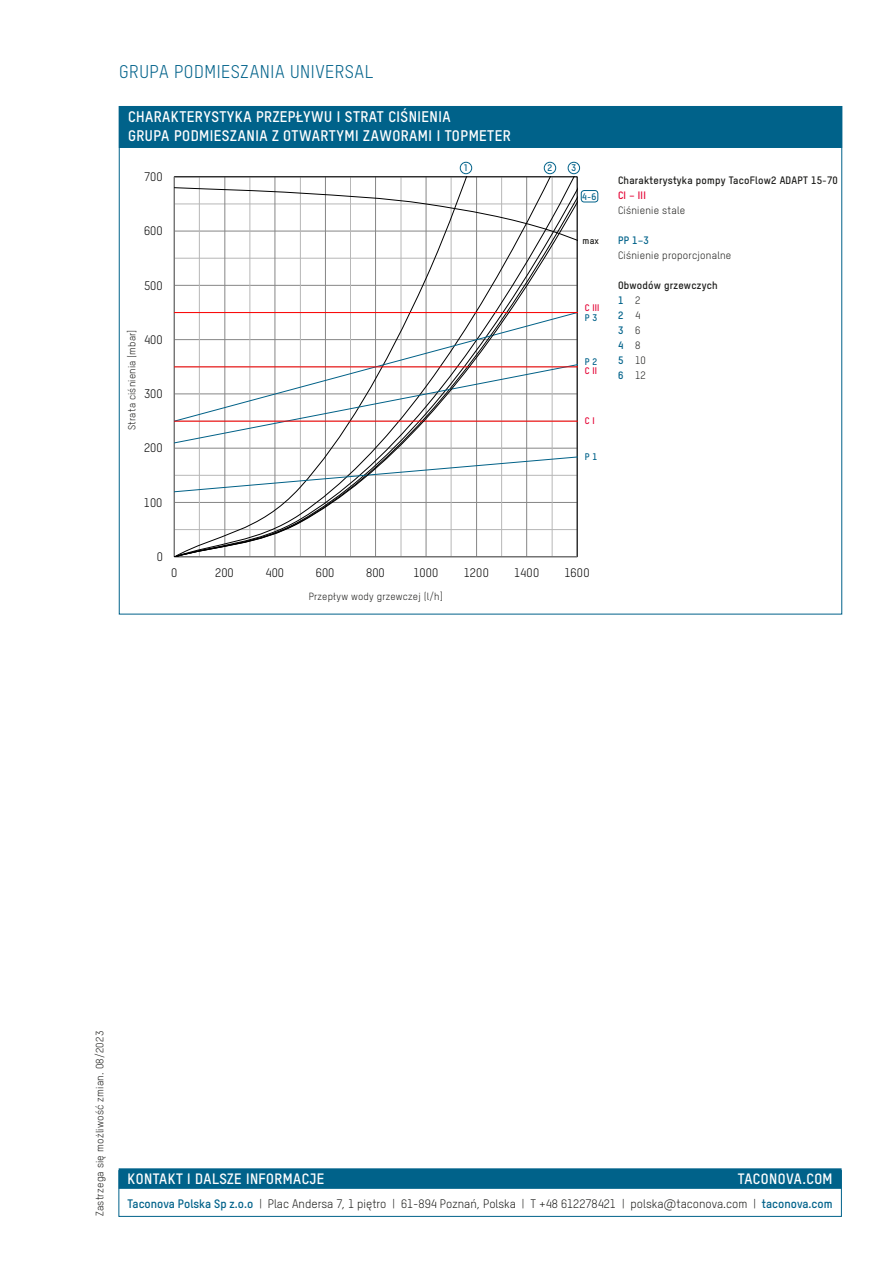
<style>
.page{position:relative;width:893px;height:1263px;background:#fff}
.page>*{position:absolute;margin:0;border:0;box-sizing:border-box;transform-origin:0 0}
.Produkttitel_Subline{font:18px "T Star Pro Regular";letter-spacing:.03em;color:#00628a}
.Box_Titel_zweizeilig{font:15px/19.5px "T Star Pro Bold";letter-spacing:.03em;color:#fff}
.Box_Titel{font:14.7px "T Star Pro Bold";letter-spacing:.03em;color:#fff}
.t1{font:12.15px "T Star Pro Regular";color:#000}
.Legende{font:12px "T Star Pro Regular";color:#1d1d1b}
.Legende-2{font:10.5px/15px "T Star Pro Regular";letter-spacing:.02em;color:#1d1d1b}
.Legende-3{font:10.5px "T Star Pro Bold";letter-spacing:.02em;color:#1d1d1b}
.t2{font:10.5px "T Star Pro Bold";color:#00628a}
.Legende-4{font:10.2px "T Star Pro Regular";letter-spacing:.02em;color:#1d1d1b}
.Schemalegende{font:9.3px "T Star Pro Bold";color:#00628a}
.Schemalegende-2{font:9.3px "T Star Pro Bold";color:#e40234}
.Schemalegende-3{font:9.3px "T Star Pro Bold";color:#1d1d1b}
.s1{font-family:"T Star Pro Bold";color:#e40234}
.s2{font-family:"T Star Pro Bold";color:#00628a}
.s3{font-family:"T Star Pro Regular";color:#1d1d1b}
</style>
<div class="page">
<hr style="left:577px;top:177px;width:1px;height:380px;background:#868686">
<svg style="left:174px;top:177px;width:403px;height:380px"></svg>
<div style="left:544px;top:162px;width:12px;height:12px;border:1px solid #00628a;border-radius:50%"></div>
<div style="left:568px;top:162px;width:12px;height:12px;border:1px solid #00628a;border-radius:50%"></div>
<div style="left:460px;top:162px;width:12px;height:12px;border:1px solid #00628a;border-radius:50%"></div>
<div style="left:581px;top:190px;width:17px;height:12px;border:1px solid #00628a;border-radius:3px"></div>
<div style="left:119px;top:106px;width:723px;height:42px;background:#00628a"></div>
<div style="left:119px;top:1168px;width:723px;height:21px;background:#00628a"></div>
<div style="left:119px;top:1170px;width:723px;height:46px;border:1px solid #00628a"></div>
<p class="Produkttitel_Subline" style="left:119px;top:59px;width:255px">GRUPA PODMIESZANIA UNIVERSAL</p>
<p class="Box_Titel_zweizeilig" style="left:128px;top:105px;width:384px">CHARAKTERYSTYKA PRZEPŁYWU I STRAT CIŚNIENIA<br>GRUPA PODMIESZANIA Z OTWARTYMI ZAWORAMI I TOPMETER</p>
<p class="t1" style="left:144px;top:168px;width:20px">700</p>
<p class="t1" style="left:144px;top:222px;width:20px">600</p>
<p class="t1" style="left:144px;top:277px;width:20px">500</p>
<p class="Legende-4" style="left:125px;top:430px;width:102px;rotate:-90deg">Strata ciśnienia (mbar]</p>
<p class="t1" style="left:144px;top:331px;width:20px">400</p>
<p class="t1" style="left:144px;top:385px;width:20px">300</p>
<p class="t1" style="left:144px;top:440px;width:20px">200</p>
<p class="t1" style="left:144px;top:494px;width:20px">100</p>
<p class="Schemalegende" style="left:464px;top:161px;width:5px">1</p>
<p class="Schemalegende" style="left:547px;top:161px;width:6px">2</p>
<p class="Schemalegende" style="left:571px;top:161px;width:6px">3</p>
<p class="Schemalegende" style="left:582px;top:189px;width:16px">4-6</p>
<p class="Schemalegende-3" style="left:583px;top:234px;width:18px">max</p>
<p class="Schemalegende-2" style="left:585px;top:301px;width:16px">C III</p>
<p class="Schemalegende" style="left:585px;top:311px;width:14px">P 3</p>
<p class="Schemalegende" style="left:585px;top:354px;width:14px">P 2</p>
<p class="Schemalegende-2" style="left:585px;top:364px;width:14px">C II</p>
<p class="Schemalegende-2" style="left:585px;top:414px;width:11px">C I</p>
<p class="Schemalegende" style="left:585px;top:450px;width:14px">P 1</p>
<p class="t1" style="left:157px;top:548px;width:8px">0</p>
<p class="t1" style="left:171px;top:564px;width:8px">0</p>
<p class="t1" style="left:215px;top:564px;width:20px">200</p>
<p class="t1" style="left:266px;top:564px;width:20px">400</p>
<p class="t1" style="left:316px;top:564px;width:20px">600</p>
<p class="t1" style="left:366px;top:564px;width:20px">800</p>
<p class="t1" style="left:413px;top:564px;width:27px">1000</p>
<p class="t1" style="left:464px;top:564px;width:27px">1200</p>
<p class="t1" style="left:514px;top:564px;width:27px">1400</p>
<p class="t1" style="left:564px;top:564px;width:27px">1600</p>
<p class="Legende-4" style="left:309px;top:589px;width:136px">Przepływ wody grzewczej (l/h]</p>
<p class="Legende-3" style="left:618px;top:172px;width:221px">Charakterystyka pompy TacoFlow2 ADAPT 15-70</p>
<p class="Legende-2" style="left:618px;top:187px;width:69px"><span class="s1">CI – III<br></span>Ciśnienie stale</p>
<p class="Legende-2" style="left:618px;top:232px;width:115px"><span class="s2">PP 1–3<br></span>Ciśnienie proporcjonalne</p>
<p class="Legende-3" style="left:618px;top:277px;width:101px">Obwodów grzewczych</p>
<p class="t2" style="left:618px;top:292px;width:24px">1 <span class="s3">2</span></p>
<p class="t2" style="left:618px;top:307px;width:24px">2 <span class="s3">4</span></p>
<p class="t2" style="left:618px;top:322px;width:24px">3 <span class="s3">6</span></p>
<p class="t2" style="left:618px;top:337px;width:24px">4 <span class="s3">8</span></p>
<p class="Legende-2" style="left:618px;top:352px;width:29px"><span class="s2">5</span> 10</p>
<p class="Legende-2" style="left:618px;top:367px;width:29px"><span class="s2">6</span> 12</p>
<p class="Legende-2" style="left:92px;top:1216px;width:187px;rotate:-90deg">Zastrzega się możliwość zmian. 08/2023</p>
<p class="Box_Titel" style="left:128px;top:1168px;width:198px">KONTAKT I DALSZE INFORMACJE</p>
<p class="Box_Titel" style="left:738px;top:1168px;width:96px">TACONOVA.COM</p>
<p class="Legende" style="left:128px;top:1195px;width:706px"><span class="s2">Taconova Polska Sp z.o.o</span> | Plac Andersa 7, 1 piętro | 61-894 Poznań, Polska | T +48 612278421 | polska@taconova.com | <span class="s2">taconova.com</span></p>
</div>
